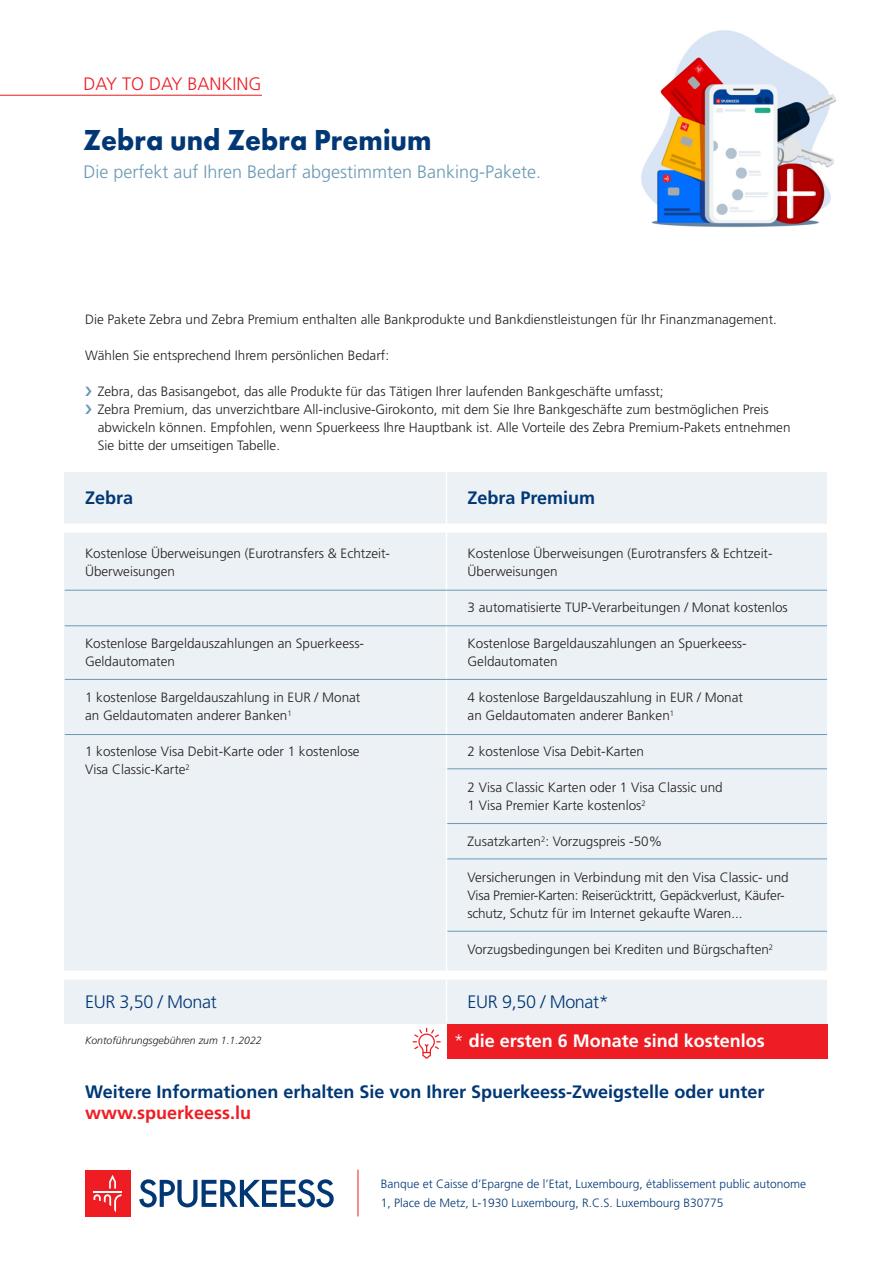
<style>
.page{position:relative;width:893px;height:1263px;background:#fff}
.page>*{position:absolute;margin:0;border:0;box-sizing:border-box;transform-origin:0 0}
.t1{font:700 30px "Futura T";color:#013775;scale:.93 1}
.t2{font:700 18px "Frutiger";color:#013775}
.t3{font:300 18px "Frutiger";color:#6a99b4}
.t4{font:700 18px "Frutiger";color:#fff}
.t5{font:300 18px "Frutiger";letter-spacing:-.02em;color:#013775}
.t6{font:700 18px "Frutiger";color:#ee1d23}
.t7{font:300 18px "Frutiger";color:#ee1d23}
.t8{font:300 13.5px/18px "Frutiger";color:#231f20}
.t9{font:300 12px "Frutiger";color:#013775}
.t10{font:italic 300 10.5px "Frutiger";color:#231f20}
.s1{font-weight:300}
</style>
<div class="page">
<hr style="left:0;top:95px;width:262px;height:1px;background:#ee1d23">
<hr style="left:358px;top:1170px;width:1px;height:46px;background:#ee1d23">
<svg style="left:139px;top:1179px;width:195px;height:28px"></svg>
<div style="left:85px;top:1170px;width:46px;height:47px;background:#ee1d23"></div>
<svg style="left:93px;top:1175px;width:29px;height:37px"></svg>
<img style="left:641px;top:30px;width:195px;height:197px">
<div style="left:65px;top:472px;width:762px;height:551px;background:#ecf1f5"></div>
<div style="left:54px;top:524px;width:787px;height:9px;background:#fff"></div>
<div style="left:54px;top:971px;width:787px;height:9px;background:#fff"></div>
<hr style="left:446px;top:858px;width:381px;height:1px;background:#6a99b4">
<hr style="left:446px;top:768px;width:381px;height:1px;background:#6a99b4">
<hr style="left:447px;top:931px;width:380px;height:1px;background:#6a99b4">
<hr style="left:446px;top:823px;width:381px;height:1px;background:#6a99b4">
<hr style="left:446px;top:452px;width:1px;height:570px;background:#fff">
<hr style="left:65px;top:590px;width:762px;height:1px;background:#6a99b4">
<hr style="left:65px;top:625px;width:762px;height:1px;background:#6a99b4">
<hr style="left:65px;top:679px;width:762px;height:1px;background:#6a99b4">
<hr style="left:65px;top:734px;width:762px;height:1px;background:#6a99b4">
<div style="left:447px;top:1023px;width:381px;height:35px;background:#ee1d23"></div>
<svg style="left:412px;top:1027px;width:29px;height:32px"></svg>
<p class="t7" style="left:84px;top:73px;width:179px">DAY TO DAY BANKING</p>
<p class="t1" style="left:84px;top:122px;width:376px">Zebra und Zebra Premium</p>
<p class="t3" style="left:84px;top:162px;width:459px">Die perfekt auf Ihren Bedarf abgestimmten Banking-Pakete.</p>
<p class="t8" style="left:85px;top:310px;width:693px">Die Pakete Zebra und Zebra Premium enthalten alle Bankprodukte und Bankdienstleistungen für Ihr Finanzmanagement.</p>
<p class="t8" style="left:85px;top:346px;width:306px">Wählen Sie entsprechend Ihrem persönlichen Bedarf:</p>
<p class="t8" style="left:98px;top:382px;width:567px">Zebra, das Basisangebot, das alle Produkte für das Tätigen Ihrer laufenden Bankgeschäfte umfasst;</p>
<p class="t8" style="left:98px;top:400px;width:694px">Zebra Premium, das unverzichtbare All-inclusive-Girokonto, mit dem Sie Ihre Bankgeschäfte zum bestmöglichen Preis abwickeln können. Empfohlen, wenn Spuerkeess Ihre Hauptbank ist. Alle Vorteile des Zebra Premium-Pakets entnehmen<br>Sie bitte der umseitigen Tabelle.</p>
<p class="t2" style="left:85px;top:487px;width:50px">Zebra</p>
<p class="t2" style="left:468px;top:487px;width:129px">Zebra Premium</p>
<p class="t8" style="left:85px;top:544px;width:307px">Kostenlose Überweisungen (Eurotransfers &amp; Echtzeit-</p>
<p class="t8" style="left:468px;top:544px;width:307px">Kostenlose Überweisungen (Eurotransfers &amp; Echtzeit-</p>
<p class="t8" style="left:85px;top:562px;width:92px">Überweisungen</p>
<p class="t8" style="left:468px;top:562px;width:92px">Überweisungen</p>
<p class="t8" style="left:468px;top:598px;width:322px">3 automatisierte TUP-Verarbeitungen / Monat kostenlos</p>
<p class="t8" style="left:85px;top:634px;width:281px">Kostenlose Bargeldauszahlungen an Spuerkeess-</p>
<p class="t8" style="left:468px;top:634px;width:281px">Kostenlose Bargeldauszahlungen an Spuerkeess-</p>
<p class="t8" style="left:85px;top:652px;width:92px">Geldautomaten</p>
<p class="t8" style="left:468px;top:652px;width:92px">Geldautomaten</p>
<p class="t8" style="left:85px;top:688px;width:277px">1 kostenlose Bargeldauszahlung in EUR / Monat</p>
<p class="t8" style="left:468px;top:688px;width:277px">4 kostenlose Bargeldauszahlung in EUR / Monat</p>
<p class="t8" style="left:85px;top:706px;width:208px">an Geldautomaten anderer Banken<sup>1</sup></p>
<p class="t8" style="left:468px;top:706px;width:208px">an Geldautomaten anderer Banken<sup>1</sup></p>
<p class="t8" style="left:85px;top:742px;width:276px">1 kostenlose Visa Debit-Karte oder 1 kostenlose</p>
<p class="t8" style="left:468px;top:742px;width:178px">2 kostenlose Visa Debit-Karten</p>
<p class="t8" style="left:85px;top:760px;width:106px">Visa Classic-Karte<sup>2</sup></p>
<p class="t8" style="left:468px;top:778px;width:257px">2 Visa Classic Karten oder 1 Visa Classic und</p>
<p class="t8" style="left:468px;top:796px;width:180px">1 Visa Premier Karte kostenlos<sup>2</sup></p>
<p class="t8" style="left:468px;top:832px;width:196px">Zusatzkarten<sup>2</sup>: Vorzugspreis -50%</p>
<p class="t8" style="left:468px;top:868px;width:323px">Versicherungen in Verbindung mit den Visa Classic- und<br>Visa Premier-Karten: Reiserücktritt, Gepäckverlust, Käufer&shy;schutz, Schutz für im Internet gekaufte Waren...</p>
<p class="t8" style="left:468px;top:940px;width:307px">Vorzugsbedingungen bei Krediten und Bürgschaften<sup>2</sup></p>
<p class="t5" style="left:85px;top:992px;width:133px">EUR 3,50 / Monat</p>
<p class="t5" style="left:468px;top:992px;width:143px">EUR 9,50 / Monat*</p>
<p class="t10" style="left:85px;top:1034px;width:178px">Kontoführungsgebühren zum 1.1.2022</p>
<p class="t2" style="left:85px;top:1081px;width:681px">Weitere Informationen erhalten Sie von Ihrer Spuerkeess-Zweigstelle oder unter</p>
<p class="t6" style="left:85px;top:1102px;width:168px">www.spuerkeess.lu</p>
<p class="t4" style="left:454px;top:1030px;width:313px"><span class="s1">*</span> die ersten 6 Monate sind kostenlos</p>
<p class="t9" style="left:381px;top:1177px;width:427px">Banque et Caisse d’Epargne de l’Etat, Luxembourg, établissement public autonome</p>
<p class="t9" style="left:381px;top:1196px;width:344px">1, Place de Metz, L-1930 Luxembourg, R.C.S. Luxembourg B30775</p>
</div>
